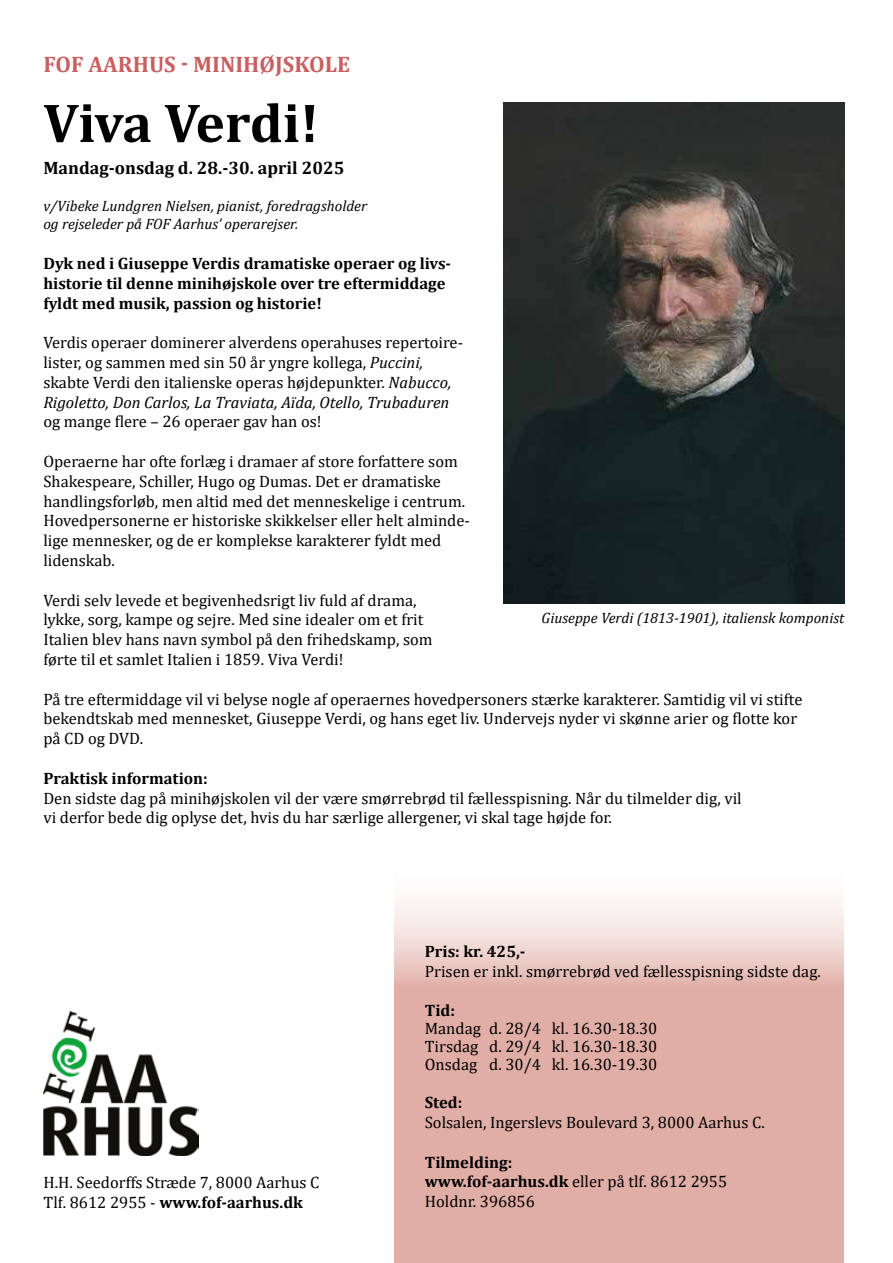
<style>
.page{position:relative;width:893px;height:1263px;background:#fff}
.page>*{position:absolute;margin:0;border:0;box-sizing:border-box;transform-origin:0 0}
.t1{font:700 55.5px "Cambria";letter-spacing:-.015em;color:#000}
.t2{font:700 22.5px "Cambria";color:#ca5f60}
.t3{font:700 18px "Cambria";color:#000}
.t4{font:16.5px/19.8px "Cambria";color:#000}
.t5{font:700 16.5px/19.8px "Cambria";color:#000}
.t6{font:italic 15px/18px "Cambria";color:#000}
.s1{font-style:italic}
.s2{font-weight:700}
</style>
<div class="page">
<img style="left:504px;top:102px;width:340px;height:502px">
<img style="left:44px;top:1011px;width:155px;height:144px">
<svg style="left:394px;top:902px;width:450px;height:361px;background:#e4b7b0"></svg>
<h2 class="t2" style="left:44px;top:48px;width:308px">FOF AARHUS - MINIHØJSKOLE</h2>
<h1 class="t1" style="left:43px;top:84px;width:277px">Viva Verdi!</h1>
<p class="t3" style="left:43px;top:155px;width:302px">Mandag-onsdag d. 28.-30. april 2025</p>
<p class="t6" style="left:43px;top:197px;width:325px">v/Vibeke Lundgren Nielsen, pianist, foredragsholder og rejseleder på FOF Aarhus’ operarejser.</p>
<p class="t5" style="left:43px;top:253px;width:409px">Dyk ned i Giuseppe Verdis dramatiske operaer og livs&shy;historie til denne minihøjskole over tre eftermiddage fyldt med musik, passion og historie!</p>
<p class="t4" style="left:43px;top:333px;width:421px">Verdis operaer dominerer alverdens operahuses repertoire&shy;lister, og sammen med sin 50 år yngre kollega, <span class="s1">Puccini, </span>skabte Verdi den italienske operas højdepunkter. <span class="s1">Nabucco, Rigoletto, Don Carlos, La Traviata, Aïda, Otello, Trubaduren</span></p>
<p class="t4" style="left:43px;top:412px;width:280px">og mange flere – 26 operaer gav han os!</p>
<p class="t4" style="left:43px;top:451px;width:428px">Operaerne har ofte forlæg i dramaer af store forfattere som Shakespeare, Schiller, Hugo og Dumas. Det er dramatiske handlingsforløb, men altid med det menneskelige i centrum.<br>Hovedpersonerne er historiske skikkelser eller helt alminde&shy;lige mennesker, og de er komplekse karakterer fyldt med lidenskab.</p>
<p class="t4" style="left:43px;top:590px;width:391px">Verdi selv levede et begivenhedsrigt liv fuld af drama, lykke, sorg, kampe og sejre. Med sine idealer om et frit Italien blev hans navn symbol på den frihedskamp, som førte til et samlet Italien i 1859. Viva Verdi!</p>
<p class="t4" style="left:43px;top:689px;width:760px">På tre eftermiddage vil vi belyse nogle af operaernes hovedpersoners stærke karakterer. Samtidig vil vi stifte bekendtskab med mennesket, Giuseppe Verdi, og hans eget liv. Undervejs nyder vi skønne arier og flotte kor på CD og DVD.</p>
<p class="t5" style="left:43px;top:768px;width:166px">Praktisk information:</p>
<p class="t4" style="left:43px;top:788px;width:700px">Den sidste dag på minihøjskolen vil der være smørrebrød til fællesspisning. Når du tilmelder dig, vil vi derfor bede dig oplyse det, hvis du har særlige allergener, vi skal tage højde for.</p>
<p class="t6" style="left:542px;top:608px;width:304px">Giuseppe Verdi (1813-1901), italiensk komponist</p>
<p class="t4" style="left:44px;top:1172px;width:277px">H.H. Seedorffs Stræde 7, 8000 Aarhus C<br>Tlf. 8612 2955 - <span class="s2">www.fof-aarhus.dk</span></p>
<p class="t5" style="left:425px;top:941px;width:102px">Pris: kr. 425,-</p>
<p class="t4" style="left:425px;top:961px;width:398px">Prisen er inkl. smørrebrød ved fællesspisning sidste dag.</p>
<p class="t5" style="left:425px;top:1000px;width:32px">Tid:</p>
<p class="t4" style="left:425px;top:1019px;width:234px;line-height:18px;text-align:justify">Mandag d. 28/4 kl. 16.30-18.30<br>Tirsdag d. 29/4 kl. 16.30-18.30<br>Onsdag d. 30/4 kl. 16.30-19.30</p>
<p class="t5" style="left:425px;top:1092px;width:39px">Sted:</p>
<p class="t4" style="left:425px;top:1112px;width:341px">Solsalen, Ingerslevs Boulevard 3, 8000 Aarhus C.</p>
<p class="t4" style="left:425px;top:1152px;width:304px"><span class="s2">Tilmelding:<br>www.fof-aarhus.dk</span> eller på tlf. 8612 2955<br>Holdnr. 396856</p>
</div>
